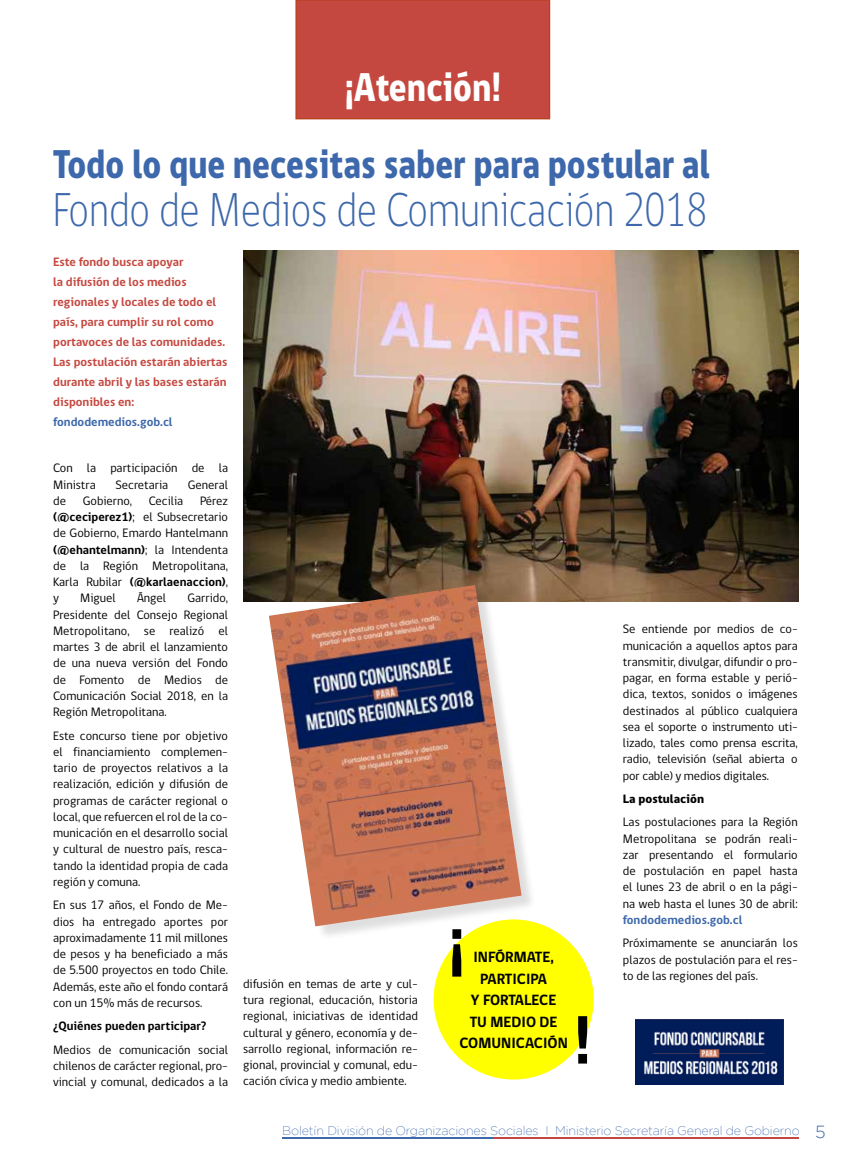
<style>
.page{position:relative;width:851px;height:1170px;background:#fff}
.page>*{position:absolute;margin:0;border:0;box-sizing:border-box;transform-origin:0 0}
.t1{font:700 68.62px "gob CL";color:#000}
.t2{font:300 48.75px "gob CL";color:#3d68ab;scale:.83 1}
.t3{font:800 41.25px "gob CL";color:#3d68ab;scale:.83 1}
.t4{font:800 41.25px "gob CL";color:#fff;scale:.83 1}
.t5{font:700 15.25px/21.4px "gob CL";color:#000;text-align:center}
.t6{font:12.5px/16.2px "gob CL";color:#000;text-align:justify}
.t7{font:700 12.5px/20px "gob CL";color:#c54840}
.t8{font:200 12.5px "Gotham";letter-spacing:-.01em;color:#3d68ab}
.t9{font:700 12.5px "gob CL";color:#3d68ab}
.t10{font:700 12.5px "gob CL";color:#000}
.t11{font:800 12.5px "gob CL";color:#000}
.s1{font-weight:700}
.s2{font-weight:300;font-size:17.5px}
</style>
<div class="page">
<hr style="left:282px;top:1136px;width:212px;height:2px;background:#3d68ab">
<hr style="left:494px;top:1136px;width:304px;height:2px;background:#c54840">
<img style="left:243px;top:251px;width:555px;height:351px">
<div style="left:296px;top:0;width:253px;height:119px;background:#c54840"></div>
<div style="left:295px;top:0;width:255px;height:119px;border:1px solid #b5431c"></div>
<img style="left:635px;top:1019px;width:148px;height:65px">
<div style="left:271px;top:587px;width:265px;height:354px;background:#000;opacity:.13"></div>
<img style="left:269px;top:585px;width:252px;height:341px">
<div style="left:433px;top:919px;width:160px;height:160px;background:#ff0;border-radius:50%"></div>
<h3 class="t4" style="left:344px;top:59px;width:190px">¡Atención!</h3>
<h3 class="t3" style="left:53px;top:136px;width:793px">Todo lo que necesitas saber para postular al</h3>
<h2 class="t2" style="left:53px;top:176px;width:789px">Fondo de Medios de Comunicación 2018</h2>
<p class="t7" style="left:53px;top:252px;width:176px">Este fondo busca apoyar<br>la difusión de los medios regionales y locales de todo el país, para cumplir su rol como portavoces de las comunidades.<br>Las postulación estarán abiertas durante abril y las bases estarán disponibles en:</p>
<p class="t9" style="left:53px;top:413px;width:121px">fondodemedios.gob.cl</p>
<p class="t6" style="left:53px;top:460px;width:176px">Con la participación de la<br>Ministra</p>
<p class="t6" style="left:115px;top:476px;width:54px">Secretaria</p>
<p class="t6" style="left:188px;top:476px;width:42px">General</p>
<p class="t6" style="left:53px;top:493px;width:176px;text-indent:147px">Pérez <span class="s1">(@ceciperez1)</span>; el Subsecretario de Gobierno, Emardo Hantelmann <span class="s1">(@ehantelmann)</span>; la Intendenta de la Región Metropolitana, Karla Rubilar <span class="s1">(@karlaenaccion)</span>, y</p>
<p class="t6" style="left:53px;top:493px;width:14px">de</p>
<p class="t6" style="left:83px;top:493px;width:51px">Gobierno,</p>
<p class="t6" style="left:149px;top:493px;width:36px">Cecilia</p>
<p class="t6" style="left:80px;top:590px;width:37px">Miguel</p>
<p class="t6" style="left:137px;top:590px;width:31px">Ángel</p>
<p class="t6" style="left:53px;top:590px;width:176px;text-indent:134px">Garrido, Presidente del Consejo Regional Metropolitano, se realizó el martes 3 de abril el lanzamiento de una nueva versión del Fondo de Fomento de Medios de Comunicación Social 2018, en la Región Metropolitana.</p>
<p class="t6" style="left:53px;top:727px;width:176px">Este concurso tiene por objetivo el financiamiento complemen&shy;tario de proyectos relativos a la realización, edición y difusión de programas de carácter regional o local, que refuercen el rol de la co&shy;municación en el desarrollo social y cultural de nuestro país, resca&shy;tando la identidad propia de cada región y comuna.</p>
<p class="t6" style="left:53px;top:897px;width:176px">En sus 17 años, el Fondo de Me&shy;dios ha entregado aportes por aproximadamente 11 mil millones de pesos y ha beneficiado a más de 5.500 proyectos en todo Chile.<br>Además, este año el fondo contará con un 15% más de recursos.</p>
<p class="t10" style="left:53px;top:1017px;width:154px">¿Quiénes pueden participar?</p>
<p class="t6" style="left:53px;top:1041px;width:176px">Medios de comunicación social chilenos de carácter regional, pro&shy;vincial y comunal, dedicados a la</p>
<p class="t6" style="left:243px;top:975px;width:176px">difusión en temas de arte y cul&shy;tura regional, educación, historia regional, iniciativas de identidad cultural y género, economía y de&shy;sarrollo regional, información re&shy;gional, provincial y comunal, edu&shy;cación cívica y medio ambiente.</p>
<h1 class="t1" style="left:447px;top:892px;width:21px">¡</h1>
<p class="t5" style="left:459px;top:947px;width:110px">INFÓRMATE,<br>PARTICIPA<br>Y FORTALECE<br>TU MEDIO DE<br>COMUNICACIÓN</p>
<h1 class="t1" style="left:592px;top:1099px;width:21px;rotate:-180deg">¡</h1>
<p class="t6" style="left:622px;top:621px;width:176px">Se entiende por medios de co&shy;municación a aquellos aptos para transmitir, divulgar, difundir o pro&shy;pagar, en forma estable y perió&shy;dica, textos, sonidos o imágenes destinados al público cualquiera sea el soporte o instrumento uti&shy;lizado, tales como prensa escrita, radio, televisión (señal abierta o por cable) y medios digitales.</p>
<p class="t11" style="left:622px;top:790px;width:83px">La postulación</p>
<p class="t6" style="left:622px;top:814px;width:176px">Las postulaciones para la Región Metropolitana se podrán reali&shy;zar presentando el formulario de postulación en papel hasta el lunes 23 de abril o en la pági&shy;na web hasta el lunes 30 de abril:</p>
<p class="t9" style="left:622px;top:911px;width:121px">fondodemedios.gob.cl</p>
<p class="t6" style="left:622px;top:935px;width:176px">Próximamente se anunciarán los plazos de postulación para el res&shy;to de las regiones del país.</p>
<p class="t8" style="left:282px;top:1122px;width:545px">Boletín División de Organizaciones Sociales I Ministerio Secretaría General de Gobierno <span class="s2">5</span></p>
</div>
